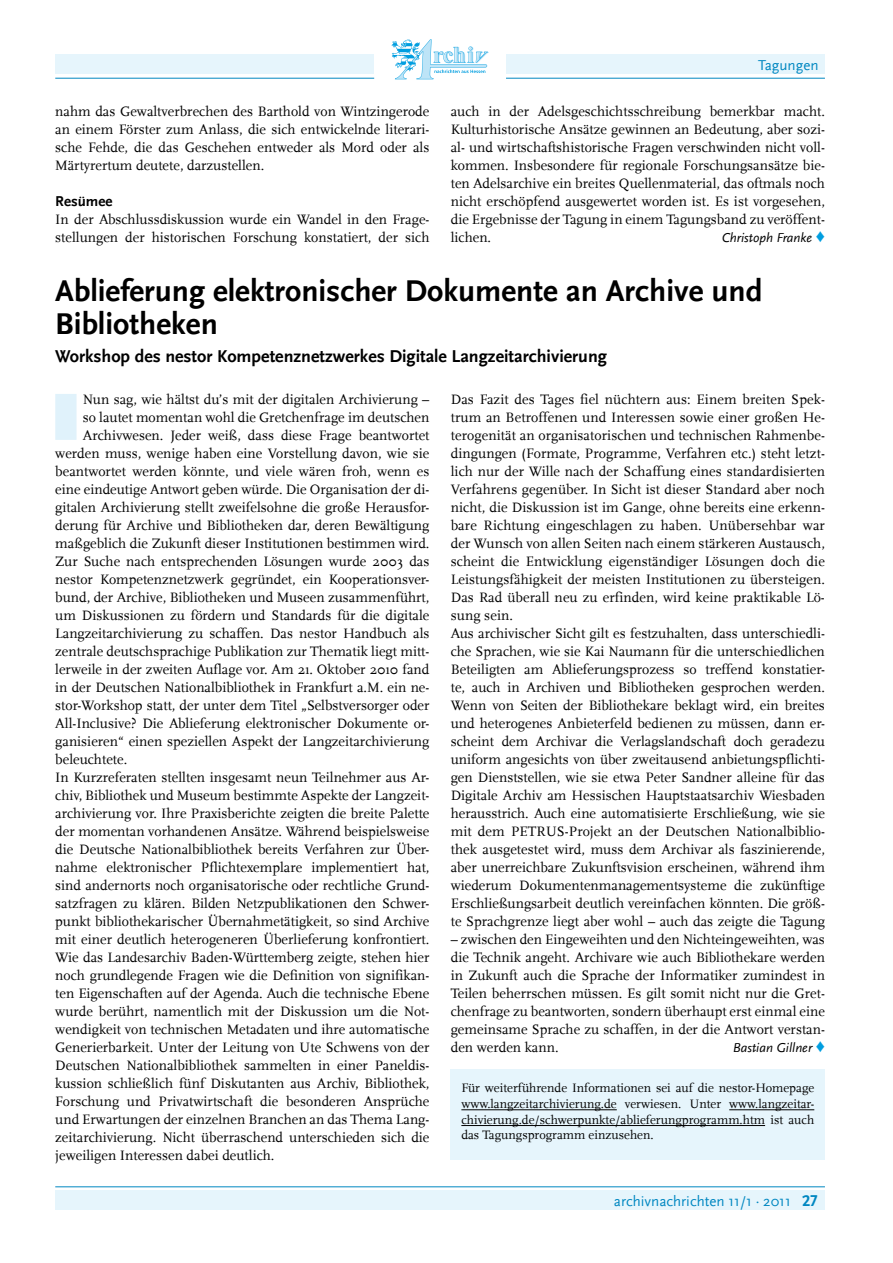
<style>
.page{position:relative;width:893px;height:1263px;background:#fff}
.page>*{position:absolute;margin:0;border:0;box-sizing:border-box;transform-origin:0 0}
.t1{font:700 31.5px/33px "Scala Sans LF";color:#000}
.t2{font:700 18px "Scala Sans LF";color:#000}
.t3{font:15px "Scala Sans";color:#0087c1}
.t4{font:700 15px "Scala Sans LF";color:#000}
.t5{font:14.25px/18px "Scala";color:#000;text-align:justify}
.t6{font:italic 13.5px "Scala Sans";color:#000}
.t7{font:12.75px/15.8px "Scala";color:#000;text-align:justify}
.s1{font-family:"Arial";font-weight:700;font-style:normal;font-size:18px;color:#009ee0}
.s2{font-family:"Scala Sans LF";font-weight:700;font-size:16.5px}
</style>
<div class="page">
<div style="left:55px;top:54px;width:319px;height:20px;background:#e6f5fc"></div>
<hr style="left:55px;top:78px;width:319px;height:1px;background:#0087c1">
<div style="left:506px;top:54px;width:319px;height:20px;background:#e6f5fc"></div>
<hr style="left:506px;top:78px;width:319px;height:1px;background:#0087c1">
<hr style="left:55px;top:1186px;width:770px;height:1px;background:#0087c1">
<div style="left:55px;top:1191px;width:770px;height:19px;background:#e6f5fc"></div>
<svg style="left:391px;top:39px;width:98px;height:40px"></svg>
<div style="left:55px;top:394px;width:22px;height:46px;background:#e0f2fb;border:2px solid #e0f2fb"></div>
<div style="left:451px;top:1070px;width:374px;height:90px;background:#e6f5fc"></div>
<hr style="left:461px;top:1109px;width:156px;height:1px;background:#000">
<hr style="left:729px;top:1109px;width:85px;height:1px;background:#000">
<hr style="left:461px;top:1125px;width:304px;height:1px;background:#000">
<p class="t3" style="left:758px;top:57px;width:62px">Tagungen</p>
<p class="t5" style="left:451px;top:102px;width:376px">auch in der Adelsgeschichtsschreibung bemerkbar macht.<br>Kulturhistorische Ansätze gewinnen an Bedeutung, aber sozi&shy;al- und wirtschaftshistorische Fragen verschwinden nicht voll&shy;kommen. Insbesondere für regionale Forschungsansätze bie&shy;ten Adelsarchive ein breites Quellenmaterial, das oftmals noch nicht erschöpfend ausgewertet worden ist. Es ist vorgesehen, die Ergebnisse der Tagung in einem Tagungsband zu veröffent&shy;lichen.</p>
<p class="t5" style="left:55px;top:102px;width:376px">nahm das Gewaltverbrechen des Barthold von Wintzingerode an einem Förster zum Anlass, die sich entwickelnde literari&shy;sche Fehde, die das Geschehen entweder als Mord oder als Märtyrertum deutete, darzustellen.</p>
<p class="t4" style="left:55px;top:192px;width:59px">Resümee</p>
<p class="t5" style="left:55px;top:210px;width:376px">In der Abschlussdiskussion wurde ein Wandel in den Frage&shy;stellungen der historischen Forschung konstatiert, der sich</p>
<p class="t6" style="left:722px;top:230px;width:105px">Christoph Franke <span class="s1">♦</span></p>
<h1 class="t1" style="left:55px;top:275px;width:709px">Ablieferung elektronischer Dokumente an Archive und<br>Bibliotheken</h1>
<p class="t2" style="left:55px;top:346px;width:553px">Workshop des nestor Kompetenznetzwerkes Digitale Langzeitarchivierung</p>
<p class="t5" style="left:83px;top:390px;width:348px">Nun sag, wie hältst du’s mit der digitalen Archivierung –</p>
<p class="t5" style="left:83px;top:408px;width:348px">so lautet momentan wohl die Gretchenfrage im deutschen</p>
<p class="t5" style="left:83px;top:426px;width:348px">Archivwesen. Jeder weiß, dass diese Frage beantwortet</p>
<p class="t5" style="left:55px;top:444px;width:376px">werden muss, wenige haben eine Vorstellung davon, wie sie</p>
<p class="t5" style="left:55px;top:462px;width:376px">beantwortet werden könnte, und viele wären froh, wenn es</p>
<p class="t5" style="left:55px;top:480px;width:376px">eine eindeutige Antwort geben würde. Die Organisation der di-</p>
<p class="t5" style="left:55px;top:498px;width:376px">gitalen Archivierung stellt zweifelsohne die große Herausfor-</p>
<p class="t5" style="left:55px;top:516px;width:376px">derung für Archive und Bibliotheken dar, deren Bewältigung</p>
<p class="t5" style="left:55px;top:534px;width:376px">maßgeblich die Zukunft dieser Institutionen bestimmen wird.</p>
<p class="t5" style="left:55px;top:552px;width:376px">Zur Suche nach entsprechenden Lösungen wurde 2003 das</p>
<p class="t5" style="left:55px;top:570px;width:376px">nestor Kompetenznetzwerk gegründet, ein Kooperationsver-</p>
<p class="t5" style="left:55px;top:588px;width:376px">bund, der Archive, Bibliotheken und Museen zusammenführt,</p>
<p class="t5" style="left:55px;top:606px;width:376px">um Diskussionen zu fördern und Standards für die digitale</p>
<p class="t5" style="left:55px;top:624px;width:376px">Langzeitarchivierung zu schaffen. Das nestor Handbuch als</p>
<p class="t5" style="left:55px;top:642px;width:376px">zentrale deutschsprachige Publikation zur Thematik liegt mitt-</p>
<p class="t5" style="left:55px;top:660px;width:376px">lerweile in der zweiten Auflage vor. Am 21. Oktober 2010 fand</p>
<p class="t5" style="left:55px;top:678px;width:376px">in der Deutschen Nationalbibliothek in Frankfurt a.M. ein ne-</p>
<p class="t5" style="left:55px;top:696px;width:376px">stor-Workshop statt, der unter dem Titel „Selbstversorger oder</p>
<p class="t5" style="left:55px;top:714px;width:376px">All-Inclusive? Die Ablieferung elektronischer Dokumente or-</p>
<p class="t5" style="left:55px;top:732px;width:376px">ganisieren“ einen speziellen Aspekt der Langzeitarchivierung</p>
<p class="t5" style="left:55px;top:750px;width:74px">beleuchtete.</p>
<p class="t5" style="left:55px;top:768px;width:376px">In Kurzreferaten stellten insgesamt neun Teilnehmer aus Ar-</p>
<p class="t5" style="left:55px;top:786px;width:376px">chiv, Bibliothek und Museum bestimmte Aspekte der Langzeit-</p>
<p class="t5" style="left:55px;top:804px;width:376px">archivierung vor. Ihre Praxisberichte zeigten die breite Palette</p>
<p class="t5" style="left:55px;top:822px;width:376px">der momentan vorhandenen Ansätze. Während beispielsweise</p>
<p class="t5" style="left:55px;top:840px;width:376px">die Deutsche Nationalbibliothek bereits Verfahren zur Über-</p>
<p class="t5" style="left:55px;top:858px;width:376px">nahme elektronischer Pflichtexemplare implementiert hat,</p>
<p class="t5" style="left:55px;top:876px;width:376px">sind andernorts noch organisatorische oder rechtliche Grund-</p>
<p class="t5" style="left:55px;top:894px;width:376px">satzfragen zu klären. Bilden Netzpublikationen den Schwer-</p>
<p class="t5" style="left:55px;top:912px;width:376px">punkt bibliothekarischer Übernahmetätigkeit, so sind Archive</p>
<p class="t5" style="left:55px;top:930px;width:376px">mit einer deutlich heterogeneren Überlieferung konfrontiert.</p>
<p class="t5" style="left:55px;top:948px;width:376px">Wie das Landesarchiv Baden-Württemberg zeigte, stehen hier</p>
<p class="t5" style="left:55px;top:966px;width:376px">noch grundlegende Fragen wie die Definition von signifikan-</p>
<p class="t5" style="left:55px;top:984px;width:376px">ten Eigenschaften auf der Agenda. Auch die technische Ebene</p>
<p class="t5" style="left:55px;top:1002px;width:376px">wurde berührt, namentlich mit der Diskussion um die Not-</p>
<p class="t5" style="left:55px;top:1020px;width:376px">wendigkeit von technischen Metadaten und ihre automatische</p>
<p class="t5" style="left:55px;top:1038px;width:376px">Generierbarkeit. Unter der Leitung von Ute Schwens von der</p>
<p class="t5" style="left:55px;top:1056px;width:376px">Deutschen Nationalbibliothek sammelten in einer Paneldis-</p>
<p class="t5" style="left:55px;top:1074px;width:376px">kussion schließlich fünf Diskutanten aus Archiv, Bibliothek,</p>
<p class="t5" style="left:55px;top:1092px;width:376px">Forschung und Privatwirtschaft die besonderen Ansprüche</p>
<p class="t5" style="left:55px;top:1110px;width:376px">und Erwartungen der einzelnen Branchen an das Thema Lang-</p>
<p class="t5" style="left:55px;top:1128px;width:376px">zeitarchivierung. Nicht überraschend unterschieden sich die</p>
<p class="t5" style="left:55px;top:1146px;width:221px">jeweiligen Interessen dabei deutlich.</p>
<p class="t5" style="left:451px;top:390px;width:376px;text-align:left">Das Fazit des Tages fiel nüchtern aus: Einem breiten Spek&shy;trum an Betroffenen und Interessen sowie einer großen He&shy;terogenität an organisatorischen und technischen Rahmenbe&shy;dingungen (Formate, Programme, Verfahren etc.) steht letzt&shy;lich nur der Wille nach der Schaffung eines standardisierten Verfahrens gegenüber. In Sicht ist dieser Standard aber noch nicht, die Diskussion ist im Gange, ohne bereits eine erkenn&shy;bare Richtung eingeschlagen zu haben. Unübersehbar war der Wunsch von allen Seiten nach einem stärkeren Austausch, scheint die Entwicklung eigenständiger Lösungen doch die Leistungsfähigkeit der meisten Institutionen zu übersteigen.<br>Das Rad überall neu zu erfinden, wird keine praktikable Lö&shy;sung sein.<br>Aus archivischer Sicht gilt es festzuhalten, dass unterschiedli&shy;che Sprachen, wie sie Kai Naumann für die unterschiedlichen Beteiligten am Ablieferungsprozess so treffend konstatier&shy;te, auch in Archiven und Bibliotheken gesprochen werden.<br>Wenn von Seiten der Bibliothekare beklagt wird, ein breites und heterogenes Anbieterfeld bedienen zu müssen, dann er&shy;scheint dem Archivar die Verlagslandschaft doch geradezu uniform angesichts von über zweitausend anbietungspflichti&shy;gen Dienststellen, wie sie etwa Peter Sandner alleine für das Digitale Archiv am Hessischen Hauptstaatsarchiv Wiesbaden herausstrich. Auch eine automatisierte Erschließung, wie sie mit dem PETRUS-Projekt an der Deutschen Nationalbiblio&shy;thek ausgetestet wird, muss dem Archivar als faszinierende, aber unerreichbare Zukunftsvision erscheinen, während ihm wiederum Dokumentenmanagementsysteme die zukünftige Erschließungsarbeit deutlich vereinfachen könnten. Die größ&shy;te Sprachgrenze liegt aber wohl – auch das zeigte die Tagung</p>
<p class="t5" style="left:451px;top:930px;width:376px">– zwischen den Eingeweihten und den Nichteingeweihten, was die Technik angeht. Archivare wie auch Bibliothekare werden in Zukunft auch die Sprache der Informatiker zumindest in Teilen beherrschen müssen. Es gilt somit nicht nur die Gret&shy;chenfrage zu beantworten, sondern überhaupt erst einmal eine gemeinsame Sprache zu schaffen, in der die Antwort verstan&shy;den werden kann.</p>
<p class="t6" style="left:733px;top:1040px;width:94px">Bastian Gillner <span class="s1">♦</span></p>
<p class="t7" style="left:461px;top:1080px;width:354px">Für weiterführende Informationen sei auf die nestor-Homepage www.langzeitarchivierung.de verwiesen. Unter www.langzeitar&shy;chivierung.de/schwerpunkte/ablieferungprogramm.htm ist auch das Tagungsprogramm einzusehen.</p>
<p class="t3" style="left:614px;top:1192px;width:206px">archivnachrichten 11/1 · 2011 <span class="s2">27</span></p>
</div>
